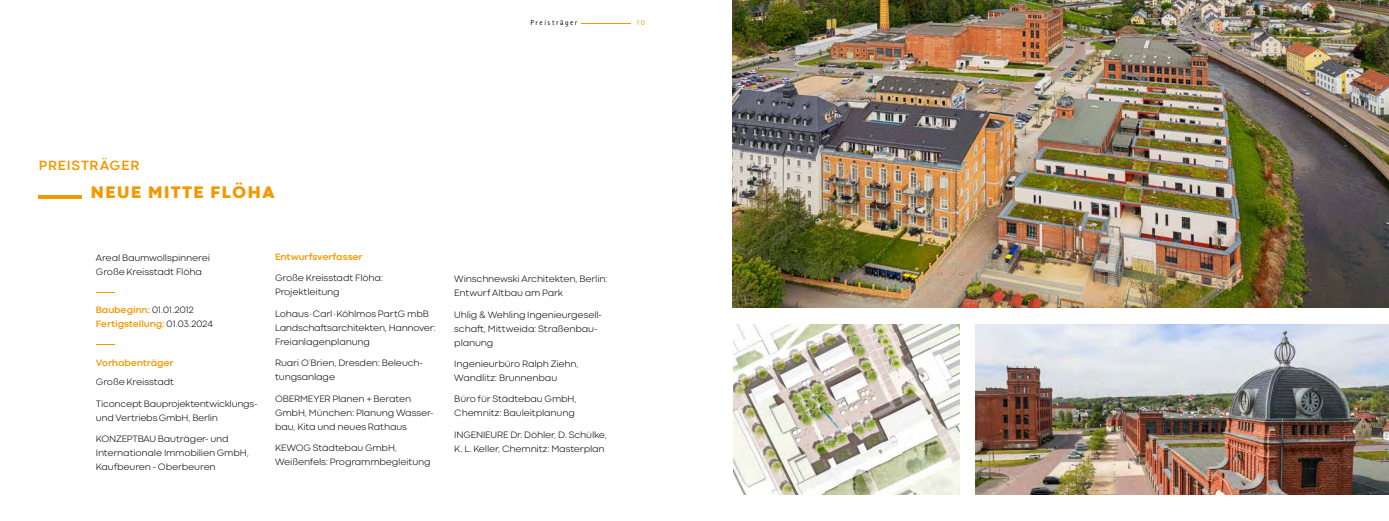
<style>
.page{position:relative;width:1389px;height:521px;background:#fff}
.page>*{position:absolute;margin:0;border:0;box-sizing:border-box;transform-origin:0 0}
.t1{font:800 17.5px "Codec Cold";letter-spacing:.08em;color:#f49800}
.t2{font:700 14px "Codec Cold";letter-spacing:.055em;color:#f49800}
.t3{font:300 9.62px/14px "Codec Cold";letter-spacing:-.02em;color:#000}
.t4{font:700 9.62px/14px "Codec Cold";letter-spacing:-.02em;color:#f49800}
.t5{font:7.44px "Rotis Sans Serif Pro";letter-spacing:.21em;color:#000}
.t6{font:7.44px "Rotis Sans Serif Pro";color:#f49800}
.s1{font-weight:300;color:#000}
</style>
<div class="page">
<img style="left:733px;top:0;width:656px;height:308px">
<img style="left:734px;top:324px;width:225px;height:170px">
<img style="left:976px;top:324px;width:413px;height:170px">
<svg style="left:96px;top:292px;width:19px;height:1px"></svg>
<svg style="left:96px;top:344px;width:19px;height:1px"></svg>
<hr style="left:582px;top:23px;width:49px;height:1px;background:#f49800">
<hr style="left:39px;top:195px;width:43px;height:3px;background:#f49800">
<p class="t5" style="left:530px;top:18px;width:48px">Preisträger</p>
<p class="t6" style="left:636px;top:18px;width:10px">10</p>
<h2 class="t2" style="left:39px;top:157px;width:102px">PREISTRÄGER</h2>
<h1 class="t1" style="left:91px;top:181px;width:186px">NEUE MITTE FLÖHA</h1>
<p class="t3" style="left:96px;top:250px;width:116px">Areal Baumwollspinnerei<br>Große Kreisstadt Flöha</p>
<p class="t4" style="left:96px;top:303px;width:119px">Baubeginn: <span class="s1">01.01.2012<br></span>Fertigstellung: <span class="s1">01.03.2024</span></p>
<p class="t4" style="left:96px;top:356px;width:79px">Vorhabenträger</p>
<p class="t3" style="left:96px;top:375px;width:80px">Große Kreisstadt</p>
<p class="t3" style="left:96px;top:396px;width:163px">Ticoncept Bauprojektentwicklungs&shy;und Vertriebs GmbH, Berlin</p>
<p class="t3" style="left:96px;top:432px;width:155px">KONZEPTBAU Bauträger- und<br>Internationale Immobilien GmbH,<br>Kaufbeuren - Oberbeuren</p>
<p class="t4" style="left:275px;top:250px;width:89px">Entwurfsverfasser</p>
<p class="t3" style="left:275px;top:271px;width:109px">Große Kreisstadt Flöha:<br>Projektleitung</p>
<p class="t3" style="left:275px;top:307px;width:162px">Lohaus·Carl·Köhlmos PartG mbB<br>Landschaftsarchitekten, Hannover:<br>Freianlagenplanung</p>
<p class="t3" style="left:275px;top:356px;width:149px">Ruari O`Brien, Dresden: Beleuch&shy;tungsanlage</p>
<p class="t3" style="left:275px;top:392px;width:160px">OBERMEYER Planen + Beraten<br>GmbH, München: Planung Wasser&shy;bau, Kita und neues Rathaus</p>
<p class="t3" style="left:275px;top:441px;width:157px">KEWOG Städtebau GmbH,<br>Weißenfels: Programmbegleitung</p>
<p class="t3" style="left:454px;top:272px;width:155px">Winschnewski Architekten, Berlin:<br>Entwurf Altbau am Park</p>
<p class="t3" style="left:454px;top:307px;width:149px">Uhlig &amp; Wehling Ingenieurgesell&shy;schaft, Mittweida: Straßenbau&shy;planung</p>
<p class="t3" style="left:454px;top:357px;width:126px">Ingenieurbüro Ralph Ziehn,<br>Wandlitz: Brunnenbau</p>
<p class="t3" style="left:454px;top:392px;width:124px">Büro für Städtebau GmbH,<br>Chemnitz: Bauleitplanung</p>
<p class="t3" style="left:454px;top:428px;width:154px">INGENIEURE Dr. Döhler, D. Schülke,<br>K. L. Keller, Chemnitz: Masterplan</p>
</div>
